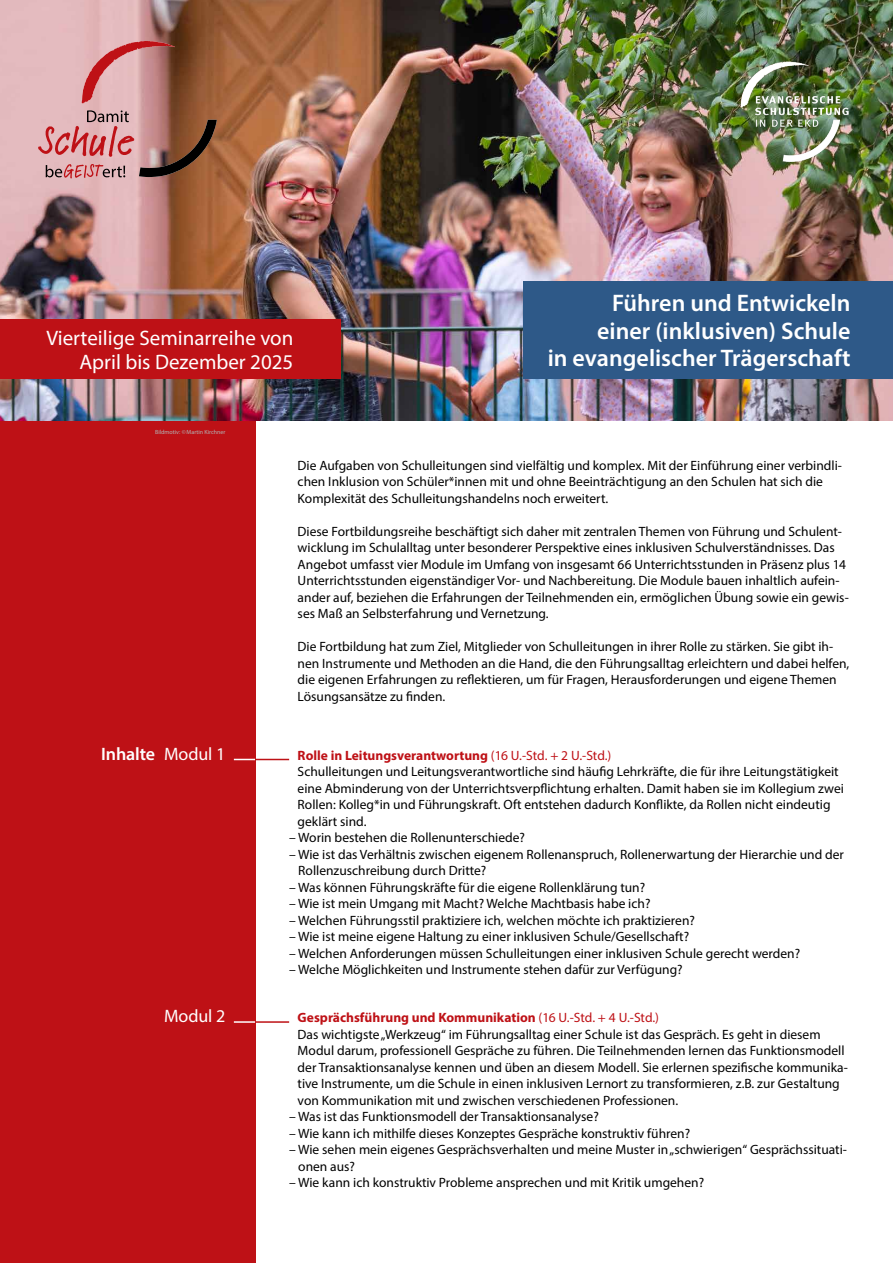
<style>
.page{position:relative;width:893px;height:1263px;background:#fff}
.page>*{position:absolute;margin:0;border:0;box-sizing:border-box;transform-origin:0 0}
.t1{font:600 24px/27.6px "Myriad Pro";color:#fff;text-align:right}
.t2{font:21px/24px "Myriad Pro";color:#fff;text-align:right}
.Brot{font:600 18px "Myriad Pro";letter-spacing:-.005em;color:#fff}
.Brot-2{font:18px "Myriad Pro";letter-spacing:-.005em;color:#fff}
.Brot_mE{font:13.5px/16.5px "Myriad Pro";color:#000}
.Brot_mE_ohne_Einrückung{font:13.5px/16.5px "Myriad Pro";color:#000}
.Brot-3{font:700 13.5px "Myriad Pro";color:#be1116}
.List_Paragraph{font:6px "Myriad Pro";color:#b1b4b4}
.s1{font-weight:400}
</style>
<div class="page">
<div style="left:0;top:0;width:255px;height:1263px;background:#be1116"></div>
<svg style="left:234px;top:759px;width:21px;height:1px"></svg>
<hr style="left:255px;top:759px;width:34px;height:1px;background:#be1116">
<hr style="left:234px;top:1021px;width:21px;height:2px;background:#fff">
<hr style="left:255px;top:1021px;width:34px;height:2px;background:#be1116">
<img style="left:0;top:0;width:893px;height:421px">
<div style="left:523px;top:281px;width:370px;height:97px;background:#2e5988"></div>
<img style="left:738px;top:55px;width:113px;height:114px">
<svg style="left:82px;top:41px;width:93px;height:63px;background:#c98687"></svg>
<svg style="left:38px;top:110px;width:179px;height:68px;background:#b27d77"></svg>
<div style="left:0;top:319px;width:340px;height:59px;background:#be1116"></div>
<p class="t2" style="left:46px;top:325px;width:248px">Vierteilige Seminarreihe von<br>April bis Dezember 2025</p>
<p class="List_Paragraph" style="left:155px;top:429px;width:72px">Bildmotiv: ©Martin Kirchner</p>
<p class="t1" style="left:548px;top:288px;width:304px">Führen und Entwickeln<br>einer (inklusiven) Schule<br>in evangelischer Trägerschaft</p>
<p class="Brot_mE" style="left:298px;top:457px;width:546px">Die Aufgaben von Schulleitungen sind vielfältig und komplex. Mit der Einführung einer verbindli&shy;chen Inklusion von Schüler*innen mit und ohne Beeinträchtigung an den Schulen hat sich die<br>Komplexität des Schulleitungshandelns noch erweitert.</p>
<p class="Brot_mE" style="left:298px;top:523px;width:553px">Diese Fortbildungsreihe beschäftigt sich daher mit zentralen Themen von Führung und Schulent&shy;wicklung im Schulalltag unter besonderer Perspektive eines inklusiven Schulverständnisses. Das Angebot umfasst vier Module im Umfang von insgesamt 66 Unterrichtsstunden in Präsenz plus 14<br>Unterrichtsstunden eigenständiger Vor- und Nachbereitung. Die Module bauen inhaltlich aufein&shy;ander auf, beziehen die Erfahrungen der Teilnehmenden ein, ermöglichen Übung sowie ein gewis&shy;ses Maß an Selbsterfahrung und Vernetzung.</p>
<p class="Brot_mE" style="left:298px;top:638px;width:553px">Die Fortbildung hat zum Ziel, Mitglieder von Schulleitungen in ihrer Rolle zu stärken. Sie gibt ih&shy;nen Instrumente und Methoden an die Hand, die den Führungsalltag erleichtern und dabei helfen, die eigenen Erfahrungen zu reflektieren, um für Fragen, Herausforderungen und eigene Themen Lösungsansätze zu finden.</p>
<p class="Brot" style="left:101px;top:742px;width:126px">Inhalte <span class="s1">Modul 1</span></p>
<p class="Brot-3" style="left:298px;top:746px;width:315px">Rolle in Leitungsverantwortung <span class="s1">(16 U.-Std. + 2 U.-Std.)</span></p>
<p class="Brot_mE" style="left:298px;top:763px;width:548px">Schulleitungen und Leitungsverantwortliche sind häufig Lehrkräfte, die für ihre Leitungstätigkeit eine Abminderung von der Unterrichtsverpflichtung erhalten. Damit haben sie im Kollegium zwei Rollen: Kolleg*in und Führungskraft. Oft entstehen dadurch Konflikte, da Rollen nicht eindeutig geklärt sind.</p>
<p class="Brot_mE_ohne_Einrückung" style="left:289px;top:829px;width:237px">– Worin bestehen die Rollenunterschiede?</p>
<p class="Brot_mE_ohne_Einrückung" style="left:298px;top:846px;width:547px;text-indent:-9px">– Wie ist das Verhältnis zwischen eigenem Rollenanspruch, Rollenerwartung der Hierarchie und der<br>Rollenzuschreibung durch Dritte?</p>
<p class="Brot_mE_ohne_Einrückung" style="left:289px;top:879px;width:358px">– Was können Führungskräfte für die eigene Rollenklärung tun?</p>
<p class="Brot_mE_ohne_Einrückung" style="left:289px;top:895px;width:363px">– Wie ist mein Umgang mit Macht? Welche Machtbasis habe ich?</p>
<p class="Brot_mE_ohne_Einrückung" style="left:289px;top:912px;width:407px">– Welchen Führungsstil praktiziere ich, welchen möchte ich praktizieren?</p>
<p class="Brot_mE_ohne_Einrückung" style="left:289px;top:928px;width:402px">– Wie ist meine eigene Haltung zu einer inklusiven Schule/Gesellschaft?</p>
<p class="Brot_mE_ohne_Einrückung" style="left:289px;top:945px;width:513px">– Welchen Anforderungen müssen Schulleitungen einer inklusiven Schule gerecht werden?</p>
<p class="Brot_mE_ohne_Einrückung" style="left:289px;top:961px;width:395px">– Welche Möglichkeiten und Instrumente stehen dafür zur Verfügung?</p>
<p class="Brot-2" style="left:164px;top:1005px;width:63px">Modul 2</p>
<p class="Brot-3" style="left:298px;top:1009px;width:363px">Gesprächsführung und Kommunikation <span class="s1">(16 U.-Std. + 4 U.-Std.)</span></p>
<p class="Brot_mE" style="left:298px;top:1026px;width:552px">Das wichtigste „Werkzeug“ im Führungsalltag einer Schule ist das Gespräch. Es geht in diesem Modul darum, professionell Gespräche zu führen. Die Teilnehmenden lernen das Funktionsmodell der Transaktionsanalyse kennen und üben an diesem Modell. Sie erlernen spezifische kommunika&shy;tive Instrumente, um die Schule in einen inklusiven Lernort zu transformieren, z.B. zur Gestaltung von Kommunikation mit und zwischen verschiedenen Professionen.</p>
<p class="Brot_mE_ohne_Einrückung" style="left:289px;top:1108px;width:311px">– Was ist das Funktionsmodell der Transaktionsanalyse?</p>
<p class="Brot_mE_ohne_Einrückung" style="left:289px;top:1125px;width:402px">– Wie kann ich mithilfe dieses Konzeptes Gespräche konstruktiv führen?</p>
<p class="Brot_mE_ohne_Einrückung" style="left:298px;top:1141px;width:550px;text-indent:-9px">– Wie sehen mein eigenes Gesprächsverhalten und meine Muster in „schwierigen“ Gesprächssituati&shy;onen aus?</p>
<p class="Brot_mE_ohne_Einrückung" style="left:289px;top:1174px;width:417px">– Wie kann ich konstruktiv Probleme ansprechen und mit Kritik umgehen?</p>
</div>
